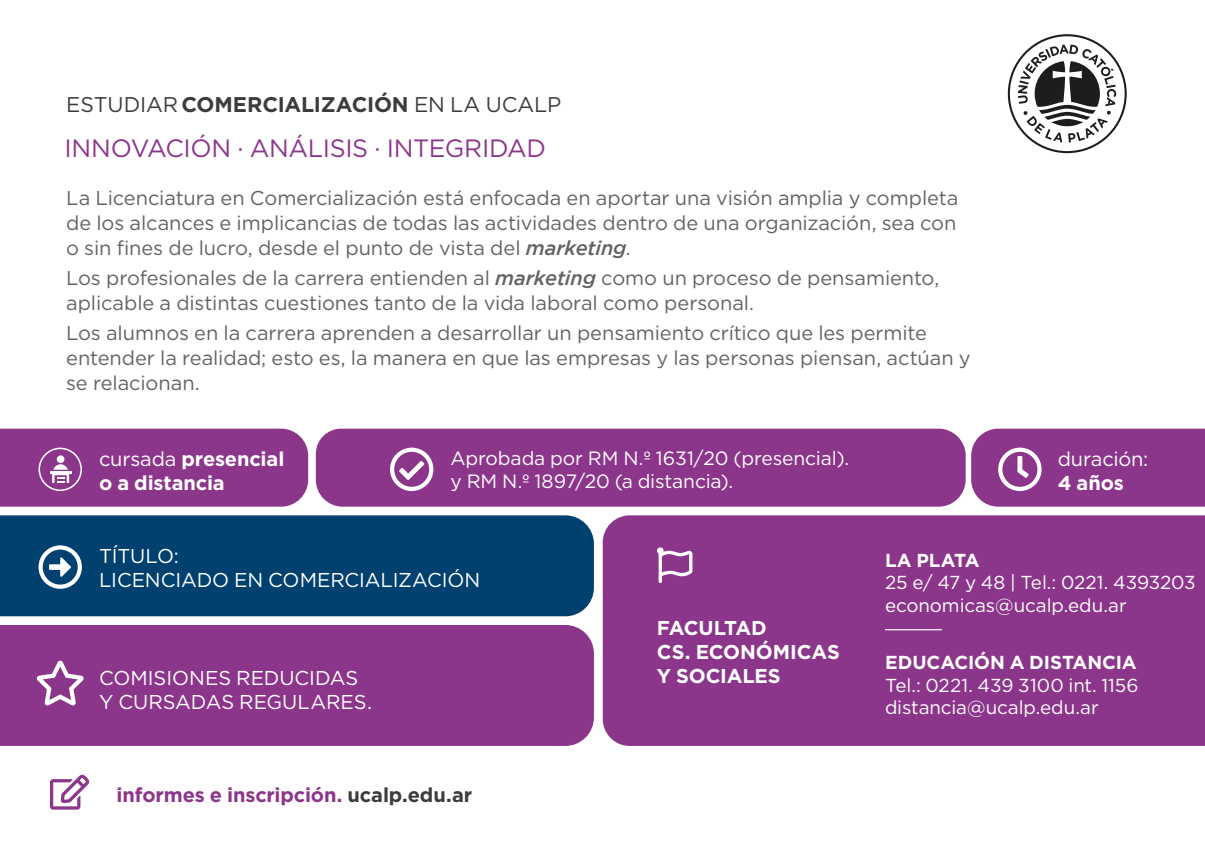
<style>
.page{position:relative;width:1205px;height:851px;background:#fff}
.page>*{position:absolute;margin:0;border:0;box-sizing:border-box;transform-origin:0 0}
.t1{font:25px "Gotham";letter-spacing:-.015em;color:#8c368b}
.t2{font:21.25px "Gotham";letter-spacing:-.005em;color:#3d3c3c}
.t3{font:20px/25px "Gotham";letter-spacing:-.005em;color:#646363}
.t4{font:20px/24px "Gotham";letter-spacing:-.005em;color:#fff}
.t5{font:700 20px/24px "Gotham";letter-spacing:-.005em;color:#fff}
.t6{font:700 20px "Gotham";letter-spacing:-.005em;color:#8c368b}
.t7{font:700 20px/24px "Gotham";letter-spacing:-.005em;color:#fff}
.t8{font:19.25px/23px "Gotham";letter-spacing:-.005em;color:#fff}
.t9{font:18.75px/22.5px "Gotham";letter-spacing:-.005em;color:#fff}
.t10{font:700 18.75px "Gotham";letter-spacing:-.005em;color:#fff}
.s1{font-weight:700}
.s2{font-weight:500;font-style:italic}
.s3{font-weight:400}
.s4{color:#3d3c3c}
</style>
<div class="page">
<div style="left:603px;top:515px;width:602px;height:230px;background:#8c368b"></div>
<div style="left:0;top:515px;width:594px;height:101px;background:#004170"></div>
<div style="left:0;top:625px;width:594px;height:120px;background:#8c368b"></div>
<div style="left:316px;top:428px;width:650px;height:78px;background:#8c368b;border-radius:27px"></div>
<div style="left:0;top:428px;width:308px;height:78px;background:#8c368b"></div>
<hr style="left:50px;top:471px;width:21px;height:2px;background:#fff">
<svg style="left:1008px;top:34px;width:119px;height:119px"></svg>
<hr style="left:885px;top:629px;width:57px;height:1px;background:#fff">
<svg style="left:657px;top:547px;width:35px;height:36px"></svg>
<svg style="left:50px;top:774px;width:40px;height:35px"></svg>
<svg style="left:390px;top:447px;width:43px;height:44px"></svg>
<svg style="left:971px;top:428px;width:234px;height:78px;background:#934292"></svg>
<svg style="left:36px;top:660px;width:48px;height:46px"></svg>
<svg style="left:39px;top:545px;width:43px;height:43px"></svg>
<p class="t2" style="left:66px;top:93px;width:496px">ESTUDIAR <span class="s1">COMERCIALIZACIÓN</span> EN LA UCALP</p>
<p class="t1" style="left:65px;top:134px;width:483px">INNOVACIÓN · ANÁLISIS · INTEGRIDAD</p>
<p class="t3" style="left:66px;top:185px;width:894px;text-align:justify">La Licenciatura en Comercialización está enfocada en aportar una visión amplia y completa de los alcances e implicancias de todas las actividades dentro de una organización, sea con o sin fines de lucro, desde el punto de vista del <span class="s2">marketing</span>.</p>
<p class="t3" style="left:66px;top:265px;width:874px">Los profesionales de la carrera entienden al <span class="s2">marketing</span> como un proceso de pensamiento, aplicable a distintas cuestiones tanto de la vida laboral como personal.</p>
<p class="t3" style="left:66px;top:320px;width:906px">Los alumnos en la carrera aprenden a desarrollar un pensamiento crítico que les permite entender la realidad; esto es, la manera en que las empresas y las personas piensan, actúan y se relacionan.</p>
<p class="t5" style="left:99px;top:446px;width:187px"><span class="s3">cursada</span> presencial o a distancia</p>
<p class="t8" style="left:450px;top:446px;width:400px">Aprobada por RM N.º 1631/20 (presencial). y RM N.º 1897/20 (a distancia).</p>
<p class="t4" style="left:1058px;top:446px;width:92px">duración:</p>
<p class="t5" style="left:1058px;top:470px;width:68px">4 años</p>
<p class="t4" style="left:99px;top:543px;width:383px">TÍTULO:<br>LICENCIADO EN COMERCIALIZACIÓN</p>
<p class="t4" style="left:99px;top:665px;width:274px">COMISIONES REDUCIDAS<br>Y CURSADAS REGULARES.</p>
<p class="t6" style="left:117px;top:783px;width:357px">informes e inscripción. <span class="s4">ucalp.edu.ar</span></p>
<p class="t7" style="left:657px;top:615px;width:185px">FACULTAD<br>CS. ECONÓMICAS<br>Y SOCIALES</p>
<p class="t10" style="left:885px;top:549px;width:96px">LA PLATA</p>
<p class="t9" style="left:885px;top:570px;width:312px">25 e/ 47 y 48 | Tel.: 0221. 4393203 economicas@ucalp.edu.ar</p>
<p class="t10" style="left:885px;top:651px;width:253px">EDUCACIÓN A DISTANCIA</p>
<p class="t9" style="left:885px;top:673px;width:255px">Tel.: 0221. 439 3100 int. 1156 distancia@ucalp.edu.ar</p>
</div>
